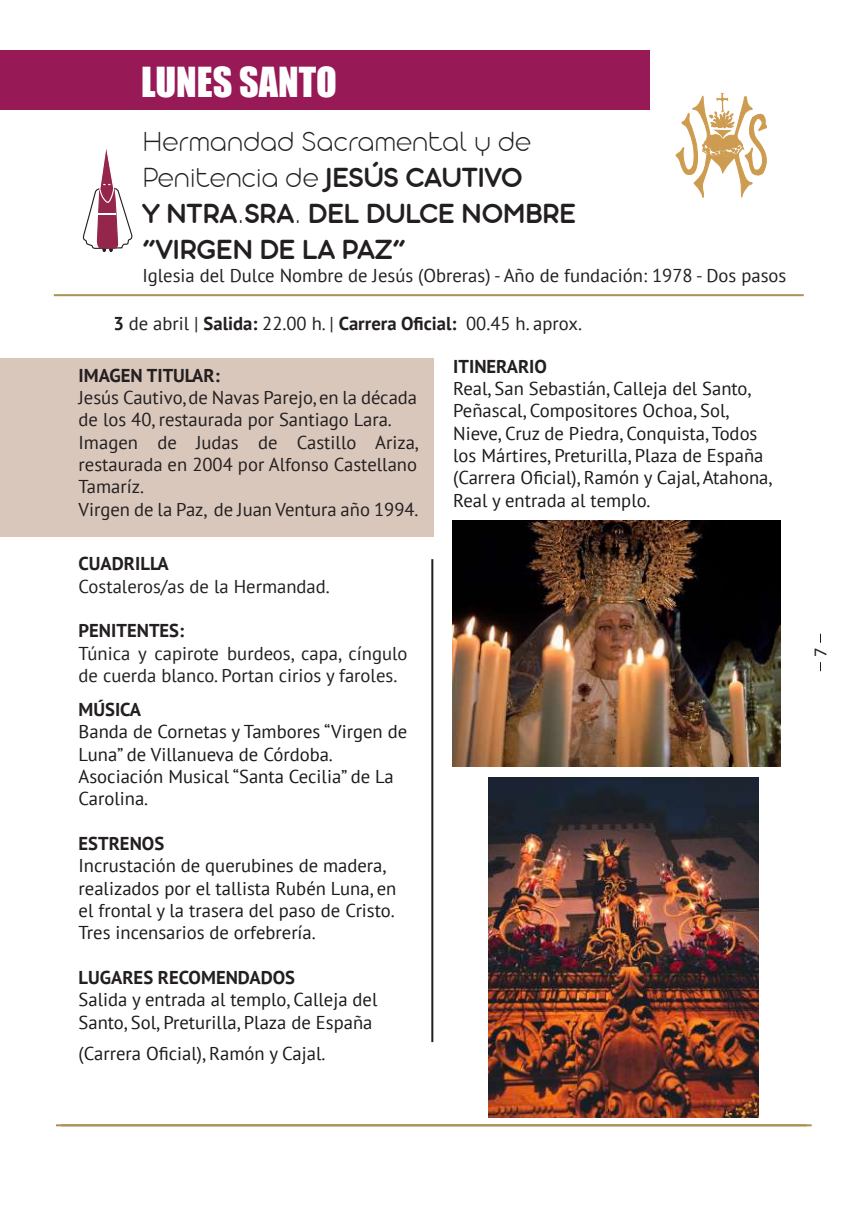
<style>
.page{position:relative;width:857px;height:1225px;background:#fff}
.page>*{position:absolute;margin:0;border:0;box-sizing:border-box;transform-origin:0 0}
.t1{font:38px "Impact";color:#fff}
.t2{font:300 expanded 30px/36px "Aristotelica Display Trial";color:#231f20}
.t3{font:30px/36px "Aristotelica Display Trial Dm Bd";color:#231f20}
.t4{font:18.6px/22.4px "PT Sans";color:#1a1a1a}
.t5{font:18.6px/22.4px "PT Sans";color:#231f20}
.t6{font:700 18.6px "PT Sans";color:#231f20}
.t7{font:18px "Myriad Pro";color:#231f20}
.s1{font-family:"Aristotelica Display Trial Dm Bd";font-weight:400;font-stretch:normal}
.s2{font-weight:700}
</style>
<div class="page">
<hr style="left:61px;top:1124px;width:750px;height:2px;background:#ab9154">
<hr style="left:54px;top:294px;width:749px;height:2px;background:#ab9154">
<hr style="left:431px;top:559px;width:2px;height:483px;background:#231f20">
<svg style="left:675px;top:92px;width:93px;height:107px"></svg>
<svg style="left:82px;top:149px;width:50px;height:103px"></svg>
<hr style="left:56px;top:1124px;width:750px;height:2px;background:#ab9154">
<div style="left:0;top:51px;width:649px;height:59px;background:#971956"></div>
<div style="left:0;top:359px;width:433px;height:178px;background:#d9c7bc"></div>
<img style="left:452px;top:521px;width:327px;height:245px">
<img style="left:488px;top:777px;width:269px;height:340px">
<h1 class="t1" style="left:141px;top:52px;width:197px">LUNES SANTO</h1>
<h2 class="t2" style="left:142px;top:125px;width:390px">Hermandad Sacramental y de<br>Penitencia de <span class="s1">JESÚS CAUTIVO</span></h2>
<h2 class="t3" style="left:142px;top:197px;width:435px">Y NTRA.SRA. DEL DULCE NOMBRE “VIRGEN DE LA PAZ”</h2>
<p class="t5" style="left:142px;top:264px;width:645px">Iglesia del Dulce Nombre de Jesús (Obreras) - Año de fundación: 1978 - Dos pasos</p>
<p class="t5" style="left:113px;top:312px;width:470px"><span class="s2">3</span> de abril | <span class="s2">Salida:</span> 22.00 h. | <span class="s2">Carrera Oficial:</span> 00.45 h. aprox.</p>
<p class="t6" style="left:78px;top:363px;width:142px">IMAGEN TITULAR:</p>
<p class="t5" style="left:78px;top:386px;width:341px">Jesús Cautivo, de Navas Parejo, en la década de los 40, restaurada por Santiago Lara.<br>Imagen de Judas de Castillo Ariza, restaurada en 2004 por Alfonso Castellano Tamaríz.<br>Virgen de la Paz, de Juan Ventura año 1994.</p>
<p class="t6" style="left:78px;top:551px;width:91px">CUADRILLA</p>
<p class="t5" style="left:78px;top:574px;width:252px">Costaleros/as de la Hermandad.</p>
<p class="t6" style="left:78px;top:618px;width:107px">PENITENTES:</p>
<p class="t5" style="left:78px;top:641px;width:330px">Túnica y capirote burdeos, capa, cíngulo de cuerda blanco. Portan cirios y faroles.</p>
<p class="t6" style="left:78px;top:697px;width:64px">MÚSICA</p>
<p class="t4" style="left:78px;top:720px;width:330px">Banda de Cornetas y Tambores “Virgen de<br>Luna” de Villanueva de Córdoba.<br>Asociación Musical “Santa Cecilia” de La<br>Carolina.</p>
<p class="t6" style="left:78px;top:831px;width:87px">ESTRENOS</p>
<p class="t4" style="left:78px;top:854px;width:319px">Incrustación de querubines de madera, realizados por el tallista Rubén Luna, en el frontal y la trasera del paso de Cristo.<br>Tres incensarios de orfebrería.</p>
<p class="t6" style="left:78px;top:965px;width:218px">LUGARES RECOMENDADOS</p>
<p class="t4" style="left:78px;top:988px;width:300px">Salida y entrada al templo, Calleja del<br>Santo, Sol, Preturilla, Plaza de España</p>
<p class="t4" style="left:78px;top:1041px;width:248px">(Carrera Oficial), Ramón y Cajal.</p>
<p class="t6" style="left:453px;top:354px;width:95px">ITINERARIO</p>
<p class="t4" style="left:453px;top:377px;width:320px">Real, San Sebastián, Calleja del Santo, Peñascal, Compositores Ochoa, Sol, Nieve, Cruz de Piedra, Conquista, Todos los Mártires, Preturilla, Plaza de España (Carrera Oficial), Ramón y Cajal, Atahona, Real y entrada al templo.</p>
<p class="t7" style="left:808px;top:657px;width:11px;rotate:-90deg">7</p>
</div>
